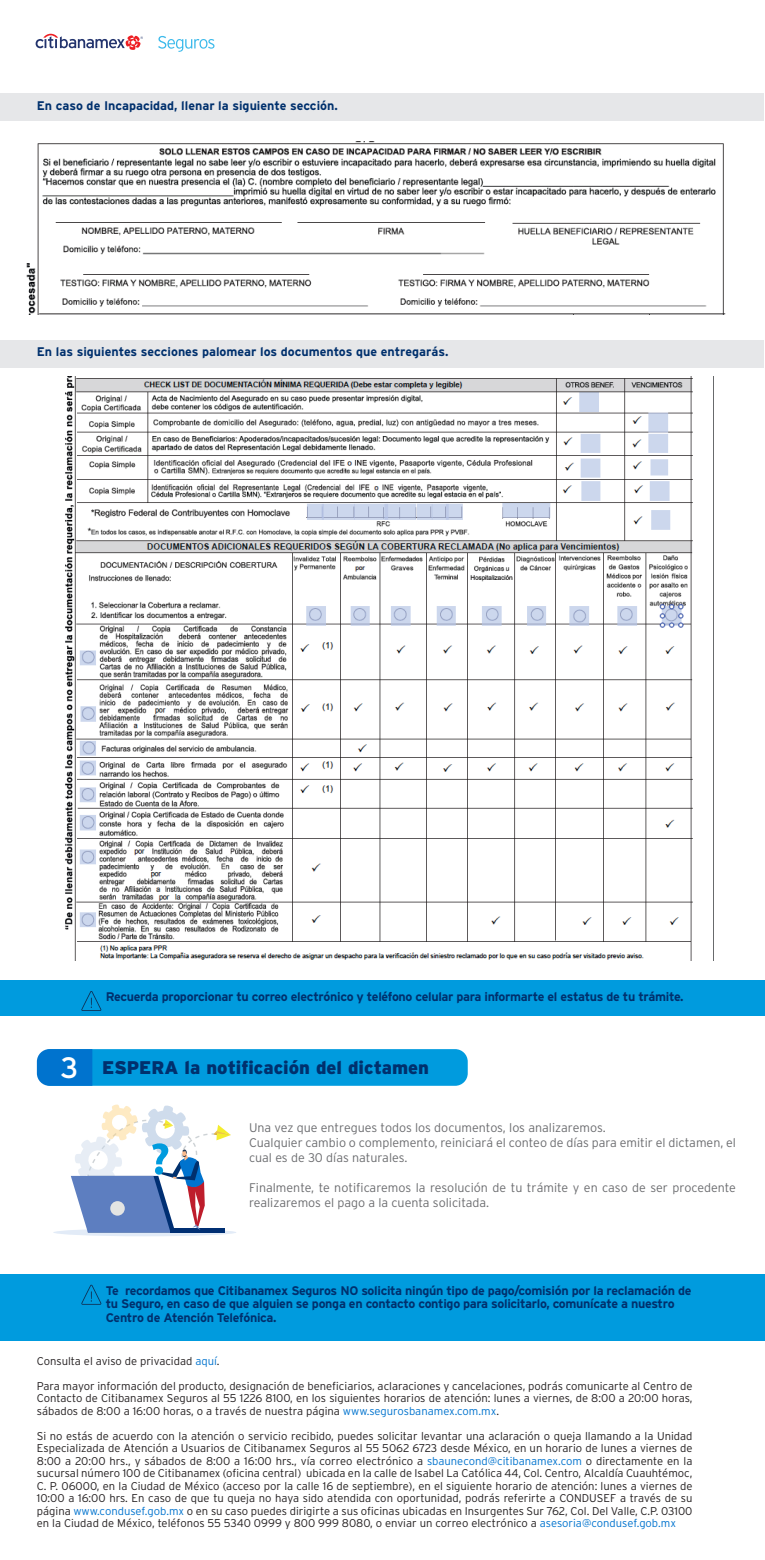
<style>
.page{position:relative;width:765px;height:1560px;background:#fff}
.page>*{position:absolute;margin:0;border:0;box-sizing:border-box;transform-origin:0 0}
.t1{font:900 18.38px "Interstate";color:#00306d}
.t2{font:700 12.5px/13.8px "Interstate";letter-spacing:-.025em;color:#00306d}
.t3{font:300 12.5px/15px "Interstate";color:#6c6d70}
.t4{font:700 12.5px "Interstate";color:#00306d}
.t5{font:300 11.25px/12.5px "Interstate";color:#231f20;text-align:justify}
.s1{font-weight:400;font-size:29.5px;color:#fff}
.s2{color:#0073ce}
</style>
<div class="page">
<div style="left:38px;top:1049px;width:430px;height:37px;background:#009bde;border-radius:13px"></div>
<div style="left:37px;top:1049px;width:55px;height:37px;background:#0073ce"></div>
<svg style="left:53px;top:1229px;width:183px;height:7px"></svg>
<svg style="left:71px;top:1105px;width:160px;height:127px"></svg>
<svg style="left:158px;top:36px;width:56px;height:16px"></svg>
<svg style="left:36px;top:34px;width:107px;height:16px"></svg>
<div style="left:1px;top:94px;width:763px;height:27px;background:#e6e7e9"></div>
<div style="left:1px;top:340px;width:763px;height:28px;background:#e6e7e9"></div>
<div style="left:0;top:981px;width:765px;height:35px;background:#009bde"></div>
<svg style="left:81px;top:991px;width:20px;height:20px"></svg>
<div style="left:0;top:1274px;width:765px;height:67px;background:#009bde"></div>
<svg style="left:81px;top:1285px;width:20px;height:20px"></svg>
<img style="left:26px;top:141px;width:700px;height:173px">
<img style="left:65px;top:376px;width:628px;height:584px">
<p class="t4" style="left:37px;top:98px;width:302px">En caso de Incapacidad, llenar la siguiente sección.</p>
<p class="t4" style="left:37px;top:344px;width:413px">En las siguientes secciones palomear los documentos que entregarás.</p>
<p class="t2" style="left:106px;top:990px;width:579px">Recuerda proporcionar tu correo electrónico y teléfono celular para informarte el estatus de tu trámite.</p>
<h1 class="t1" style="left:60px;top:1056px;width:370px"><span class="s1">3</span> ESPERA la notificación del dictamen</h1>
<p class="t3" style="left:249px;top:1120px;width:489px">Una vez que entregues todos los documentos, los analizaremos.<br>Cualquier cambio o complemento, reiniciará el conteo de días para emitir el dictamen, el cual es de 30 días naturales.</p>
<p class="t3" style="left:249px;top:1180px;width:489px">Finalmente, te notificaremos la resolución de tu trámite y en caso de ser procedente realizaremos el pago a la cuenta solicitada.</p>
<p class="t2" style="left:106px;top:1283px;width:587px">Te recordamos que Citibanamex Seguros NO solicita ningún tipo de pago/comisión por la reclamación de tu Seguro, en caso de que alguien se ponga en contacto contigo para solicitarlo, comunícate a nuestro<br>Centro de Atención Telefónica.</p>
<p class="t5" style="left:37px;top:1354px;width:184px">Consulta el aviso de privacidad <span class="s2">aquí</span>.</p>
<p class="t5" style="left:37px;top:1379px;width:657px">Para mayor información del producto, designación de beneficiarios, aclaraciones y cancelaciones, podrás comunicarte al Centro de Contacto de Citibanamex Seguros al 55 1226 8100, en los siguientes horarios de atención: lunes a viernes, de 8:00 a 20:00 horas, sábados de 8:00 a 16:00 horas, o a través de nuestra página <span class="s2">www.segurosbanamex.com.mx</span>.</p>
<p class="t5" style="left:37px;top:1429px;width:657px">Si no estás de acuerdo con la atención o servicio recibido, puedes solicitar levantar una aclaración o queja llamando a la Unidad Especializada de Atención a Usuarios de Citibanamex Seguros al 55 5062 6723 desde México, en un horario de lunes a viernes de 8:00 a 20:00 hrs., y sábados de 8:00 a 16:00 hrs., vía correo electrónico a <span class="s2">sbaunecond@citibanamex.com</span> o directamente en la sucursal número 100 de Citibanamex (oficina central) ubicada en la calle de Isabel La Católica 44, Col. Centro, Alcaldía Cuauhtémoc, C. P. 06000, en la Ciudad de México (acceso por la calle 16 de septiembre), en el siguiente horario de atención: lunes a viernes de 10:00 a 16:00 hrs. En caso de que tu queja no haya sido atendida con oportunidad, podrás referirte a CONDUSEF a través de su página <span class="s2">www.condusef.gob.mx</span> o en su caso puedes dirigirte a sus oficinas ubicadas en Insurgentes Sur 762, Col. Del Valle, C.P. 03100 en la Ciudad de México, teléfonos 55 5340 0999 y 800 999 8080, o enviar un correo electrónico a <span class="s2">asesoria@condusef.gob.mx</span></p>
</div>
